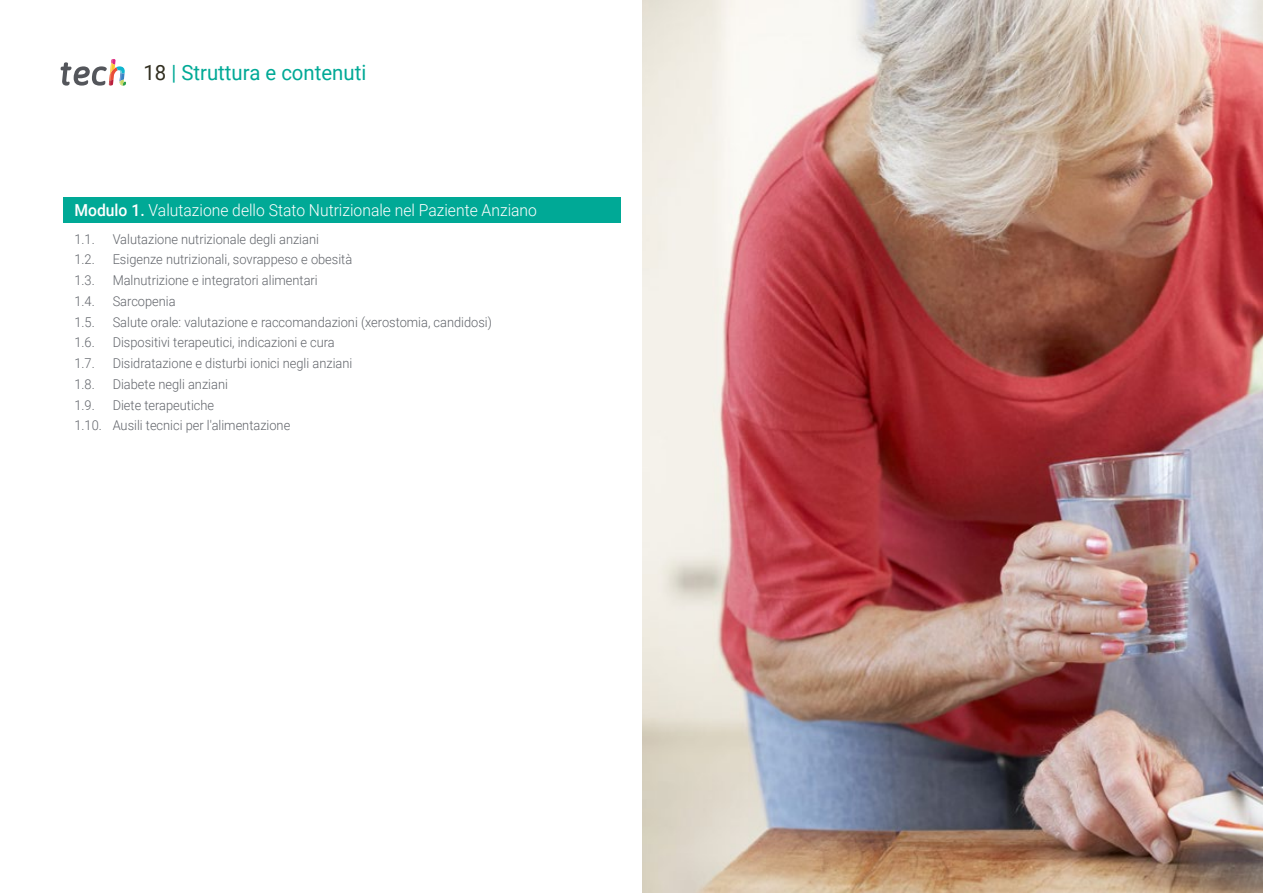
<style>
.page{position:relative;width:1263px;height:893px;background:#fff}
.page>*{position:absolute;margin:0;border:0;box-sizing:border-box;transform-origin:0 0}
.t1{font:21px "Roboto";color:#00a996}
.t2{font:300 16.5px "Roboto";color:#fff;scale:.95 1}
.t3{font:300 13.5px/20.7px "Roboto";color:#61646a;scale:.95 1}
.s1{color:#312e20}
.s2{font-weight:500}
</style>
<div class="page">
<div style="left:63px;top:198px;width:558px;height:25px;background:#00a996"></div>
<img style="left:642px;top:0;width:621px;height:893px">
<svg style="left:61px;top:59px;width:65px;height:27px"></svg>
<h1 class="t1" style="left:144px;top:57px;width:224px"><span class="s1">18</span> | Struttura e contenuti</h1>
<p class="t2" style="left:74px;top:199px;width:488px"><span class="s2">Modulo 1.</span> Valutazione dello Stato Nutrizionale nel Paziente Anziano</p>
<p class="t3" style="left:74px;top:228px;width:23px">1.1.</p>
<p class="t3" style="left:113px;top:228px;width:219px">Valutazione nutrizionale degli anziani</p>
<p class="t3" style="left:74px;top:249px;width:23px">1.2.</p>
<p class="t3" style="left:113px;top:249px;width:254px">Esigenze nutrizionali, sovrappeso e obesità</p>
<p class="t3" style="left:74px;top:269px;width:23px">1.3.</p>
<p class="t3" style="left:113px;top:269px;width:217px">Malnutrizione e integratori alimentari</p>
<p class="t3" style="left:74px;top:290px;width:23px">1.4.</p>
<p class="t3" style="left:113px;top:290px;width:68px">Sarcopenia</p>
<p class="t3" style="left:74px;top:311px;width:23px">1.5.</p>
<p class="t3" style="left:113px;top:311px;width:401px">Salute orale: valutazione e raccomandazioni (xerostomia, candidosi)</p>
<p class="t3" style="left:74px;top:332px;width:23px">1.6.</p>
<p class="t3" style="left:113px;top:332px;width:235px">Dispositivi terapeutici, indicazioni e cura</p>
<p class="t3" style="left:74px;top:352px;width:23px">1.7.</p>
<p class="t3" style="left:113px;top:352px;width:254px">Disidratazione e disturbi ionici negli anziani</p>
<p class="t3" style="left:74px;top:373px;width:23px">1.8.</p>
<p class="t3" style="left:113px;top:373px;width:123px">Diabete negli anziani</p>
<p class="t3" style="left:74px;top:394px;width:23px">1.9.</p>
<p class="t3" style="left:74px;top:394px;width:229px;text-indent:38px">Diete terapeutiche<br>1.10. Ausili tecnici per l'alimentazione</p>
</div>
